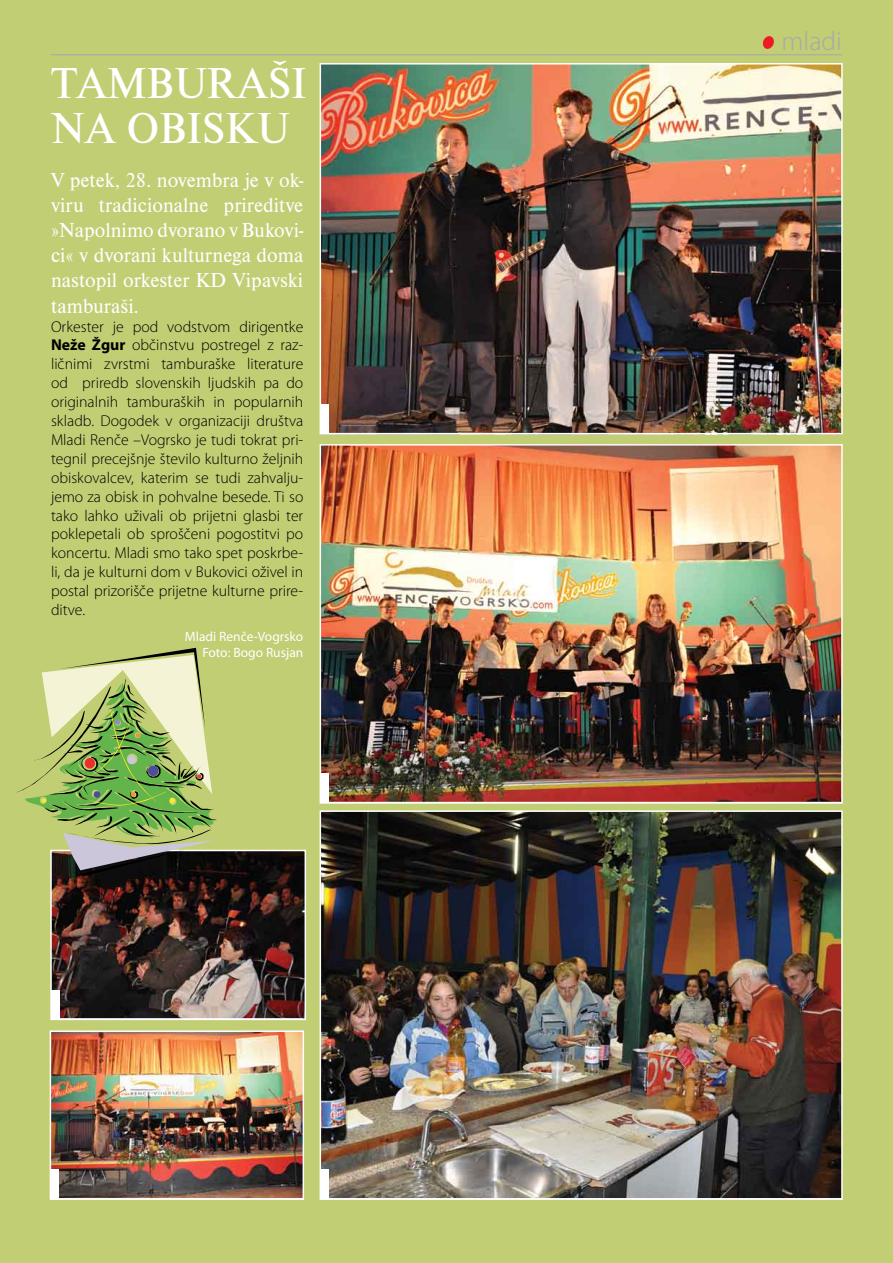
<style>
.page{position:relative;width:893px;height:1263px;background:#c1ce74}
.page>*{position:absolute;margin:0;border:0;box-sizing:border-box;transform-origin:0 0}
.t1{font:45px/45px "Nimbus Rom DEE";color:#fff}
.t2{font:300 27px "Myriad Pro";color:#a7a9ac}
.t3{font:21px/25.2px "Nimbus Rom DEE";color:#fff;text-align:justify}
.t4{font:300 15.75px/18.9px "Myriad Pro";color:#000;text-align:justify}
.t5{font:13.5px/16.2px "Myriad Pro";color:#fff;text-align:right}
.s1{font-weight:700}
</style>
<div class="page">
<svg style="left:762px;top:36px;width:12px;height:13px"></svg>
<img style="left:53px;top:853px;width:250px;height:164px">
<div style="left:50px;top:850px;width:256px;height:170px;border:2px solid #fff"></div>
<img style="left:53px;top:1033px;width:248px;height:164px">
<div style="left:50px;top:1030px;width:254px;height:170px;border:2px solid #fff"></div>
<img style="left:323px;top:66px;width:517px;height:366px">
<div style="left:320px;top:63px;width:523px;height:372px;border:2px solid #fff"></div>
<img style="left:323px;top:447px;width:517px;height:354px">
<div style="left:320px;top:444px;width:523px;height:360px;border:2px solid #fff"></div>
<img style="left:323px;top:813px;width:517px;height:384px">
<div style="left:320px;top:810px;width:523px;height:390px;border:2px solid #fff"></div>
<hr style="left:51px;top:54px;width:791px;height:1px;background:#a7a9ac">
<div style="left:320px;top:404px;width:9px;height:30px;background:#fff"></div>
<hr style="left:320px;top:433px;width:522px;height:1px;background:#fff">
<div style="left:320px;top:773px;width:9px;height:30px;background:#fff"></div>
<hr style="left:320px;top:802px;width:522px;height:1px;background:#fff">
<div style="left:320px;top:1169px;width:9px;height:30px;background:#fff"></div>
<hr style="left:320px;top:1198px;width:522px;height:1px;background:#fff">
<div style="left:51px;top:989px;width:9px;height:30px;background:#fff"></div>
<hr style="left:51px;top:1018px;width:252px;height:1px;background:#fff">
<div style="left:50px;top:1169px;width:9px;height:30px;background:#fff"></div>
<hr style="left:50px;top:1198px;width:254px;height:1px;background:#fff">
<svg style="left:16px;top:648px;width:201px;height:229px"></svg>
<h1 class="t1" style="left:51px;top:61px;width:257px">TAMBURAŠI<br>NA OBISKU</h1>
<h3 class="t3" style="left:51px;top:167px;width:254px">V petek, 28. novembra je v ok&shy;viru tradicionalne prireditve »Napolnimo dvorano v Bukovi&shy;ci« v dvorani kulturnega doma nastopil orkester KD Vipavski tamburaši.</h3>
<p class="t4" style="left:51px;top:317px;width:254px">Orkester je pod vodstvom dirigentke <span class="s1">Neže Žgur</span> občinstvu postregel z raz&shy;ličnimi zvrstmi tamburaške literature od priredb slovenskih ljudskih pa do originalnih tamburaških in popularnih skladb. Dogodek v organizaciji društva Mladi Renče –Vogrsko je tudi tokrat pri&shy;tegnil precejšnje število kulturno željnih obiskovalcev, katerim se tudi zahvalju&shy;jemo za obisk in pohvalne besede. Ti so tako lahko uživali ob prijetni glasbi ter poklepetali ob sproščeni pogostitvi po koncertu. Mladi smo tako spet poskrbe&shy;li, da je kulturni dom v Bukovici oživel in postal prizorišče prijetne kulturne prire&shy;ditve.</p>
<p class="t5" style="left:185px;top:628px;width:120px">Mladi Renče-Vogrsko<br>Foto: Bogo Rusjan</p>
<h2 class="t2" style="left:781px;top:26px;width:62px">mladi</h2>
</div>
